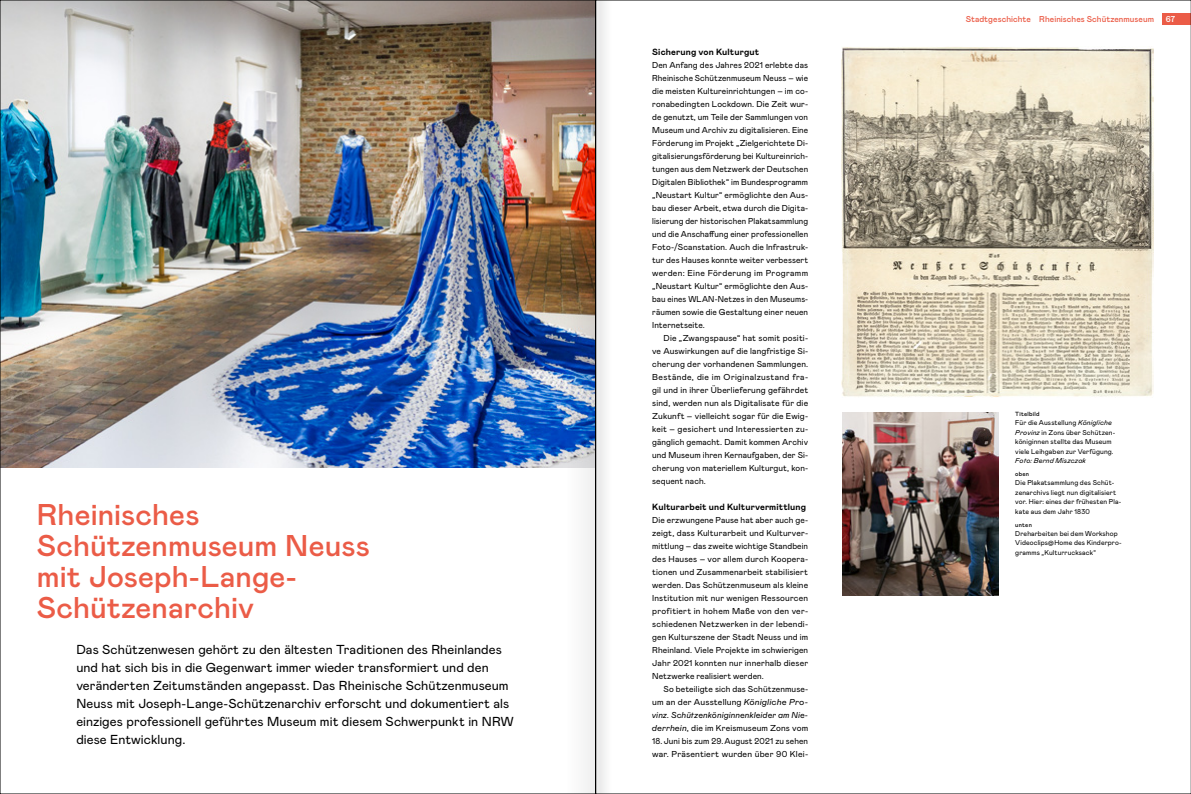
<style>
.page{position:relative;width:1191px;height:794px;background:#fff}
.page>*{position:absolute;margin:0;border:0;box-sizing:border-box;transform-origin:0 0}
.t1{font:500 30px/31px "Mabry Pro";color:#eb5c47}
.t2{font:13px/18px "Mabry Pro";letter-spacing:.005em;color:#000}
.t3{font:700 9px "Mabry Pro";letter-spacing:.015em;color:#000}
.t4{font:8.6px/13px "Mabry Pro";letter-spacing:.01em;color:#000;text-align:justify}
.t5{font:500 8.5px "Mabry Pro";letter-spacing:.005em;color:#eb5c47}
.t6{font:500 8.5px "Mabry Pro";color:#fff}
.t7{font:7px/9.5px "Mabry Pro";letter-spacing:.015em;color:#000}
.t8{font:italic 7px "Mabry Pro";letter-spacing:.02em;color:#000}
.t9{font:500 6px "Mabry Pro";letter-spacing:.045em;color:#000}
.s1{font-style:italic}
</style>
<div class="page">
<div style="left:1162px;top:14px;width:29px;height:11px;background:#eb5c47"></div>
<img style="left:2px;top:2px;width:563px;height:466px">
<img style="left:842px;top:47px;width:312px;height:350px">
<img style="left:842px;top:412px;width:156px;height:184px">
<img style="left:565px;top:2px;width:41px;height:790px">
<h1 class="t1" style="left:37px;top:497px;width:335px">Rheinisches<br>Schützenmuseum Neuss mit Joseph-Lange-<br>Schützenarchiv</h1>
<p class="t2" style="left:76px;top:640px;width:439px">Das Schützenwesen gehört zu den ältesten Traditionen des Rheinlandes und hat sich bis in die Gegenwart immer wieder transformiert und den veränderten Zeitumständen angepasst. Das Rheinische Schützenmuseum Neuss mit Joseph-Lange-Schützenarchiv erforscht und dokumentiert als einziges professionell geführtes Museum mit diesem Schwerpunkt in NRW diese Entwicklung.</p>
<p class="t3" style="left:652px;top:45px;width:108px">Sicherung von Kulturgut</p>
<p class="t4" style="left:652px;top:58px;width:157px">Den Anfang des Jahres 2021 erlebte das Rheinische Schützenmuseum Neuss – wie die meisten Kultureinrichtungen – im co&shy;ronabedingten Lockdown. Die Zeit wur&shy;de genutzt, um Teile der Sammlungen von Museum und Archiv zu digitalisieren. Eine Förderung im Projekt „Zielgerichtete Di&shy;gitalisierungsförderung bei Kultureinrich&shy;tungen aus dem Netzwerk der Deutschen Digitalen Bibliothek“ im Bundesprogramm „Neustart Kultur“ ermöglichte den Aus&shy;bau dieser Arbeit, etwa durch die Digita&shy;lisierung der historischen Plakatsammlung und die Anschaffung einer professionellen Foto-/Scanstation. Auch die Infrastruk&shy;tur des Hauses konnte weiter verbessert werden: Eine Förderung im Programm „Neustart Kultur“ ermöglichte den Aus&shy;bau eines WLAN-Netzes in den Museums&shy;räumen sowie die Gestaltung einer neuen Internetseite.</p>
<p class="t4" style="left:652px;top:331px;width:157px;text-indent:11px">Die „Zwangspause“ hat somit positi&shy;ve Auswirkungen auf die langfristige Si&shy;cherung der vorhandenen Sammlungen.<br>Bestände, die im Originalzustand fra&shy;gil und in ihrer Überlieferung gefährdet sind, werden nun als Digitalisate für die Zukunft – vielleicht sogar für die Ewig&shy;keit – gesichert und Interessierten zu&shy;gänglich gemacht. Damit kommen Archiv und Museum ihren Kernaufgaben, der Si&shy;cherung von materiellem Kulturgut, kon&shy;sequent nach.</p>
<p class="t3" style="left:652px;top:500px;width:155px">Kulturarbeit und Kulturvermittlung</p>
<p class="t4" style="left:652px;top:513px;width:157px">Die erzwungene Pause hat aber auch ge&shy;zeigt, dass Kulturarbeit und Kulturver&shy;mittlung – das zweite wichtige Standbein des Hauses – vor allem durch Koopera&shy;tionen und Zusammenarbeit stabilisiert werden. Das Schützenmuseum als kleine Institution mit nur wenigen Ressourcen profitiert in hohem Maße von den ver&shy;schiedenen Netzwerken in der lebendi&shy;gen Kulturszene der Stadt Neuss und im Rheinland. Viele Projekte im schwierigen Jahr 2021 konnten nur innerhalb dieser Netzwerke realisiert werden.</p>
<p class="t4" style="left:652px;top:682px;width:159px;text-align:left;text-indent:11px">So beteiligte sich das Schützenmuse&shy;um an der Ausstellung <span class="s1">Königliche Pro&shy;vinz.Schützenköniginnenkleider am Nie&shy;derrhein</span>, die im Kreismuseum Zons vom 18.Juni bis zum 29.August 2021 zu sehen war. Präsentiert wurden über 90 Klei-</p>
<p class="t5" style="left:965px;top:13px;width:190px">Stadtgeschichte Rheinisches Schützenmuseum</p>
<p class="t6" style="left:1165px;top:13px;width:11px">67</p>
<p class="t9" style="left:1015px;top:410px;width:26px">Titelbild</p>
<p class="t7" style="left:1015px;top:418px;width:101px">Für die Ausstellung <span class="s1">Königliche<br>Provinz</span> in Zons über Schützen&shy;königinnen stellte das Museum viele Leihgaben zur Verfügung.</p>
<p class="t8" style="left:1015px;top:456px;width:72px">Foto: Bernd Miszczak</p>
<p class="t9" style="left:1015px;top:470px;width:15px">oben</p>
<p class="t7" style="left:1015px;top:477px;width:107px">Die Plakatsammlung des Schüt&shy;zenarchivs liegt nun digitalisiert vor. Hier: eines der frühesten Pla&shy;kate aus dem Jahr 1830</p>
<p class="t9" style="left:1015px;top:520px;width:18px">unten</p>
<p class="t7" style="left:1015px;top:528px;width:108px">Dreharbeiten bei dem Workshop<br>Videoclips@Home des Kinderpro&shy;gramms „Kulturrucksack“</p>
</div>
